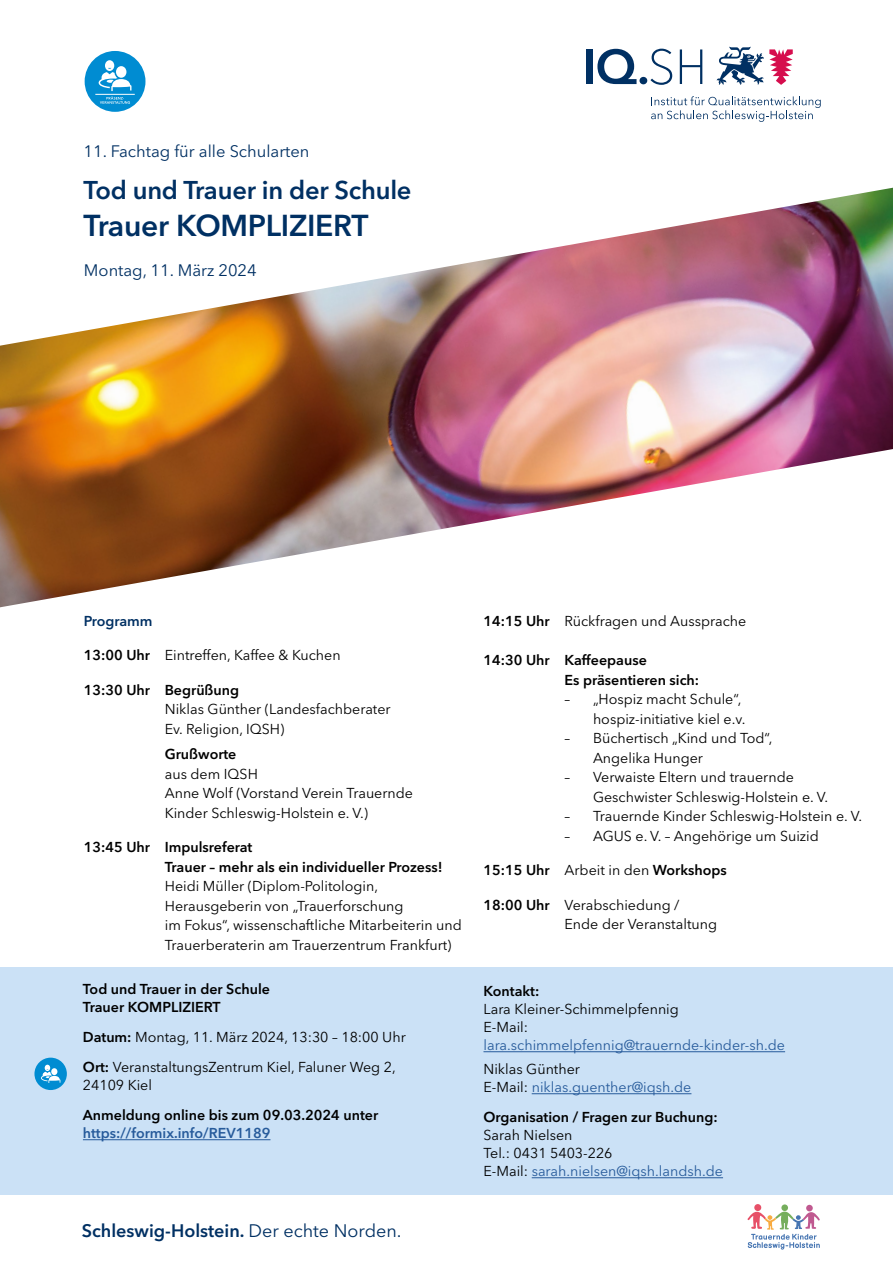
<style>
.page{position:relative;width:893px;height:1263px;background:#fff}
.page>*{position:absolute;margin:0;border:0;box-sizing:border-box;transform-origin:0 0}
.t1{font:600 30px "Avenir Next LT Pro";letter-spacing:-.01em;color:#003063}
.t2{font:600 25.5px "Avenir Next LT Pro";letter-spacing:-.01em;color:#003063}
.t3{font:600 18px "Avenir Next LT Pro";color:#003063}
.t4{font:16.5px "Avenir Next LT Pro";color:#003063}
.t5{font:14.25px/19.5px "Avenir Next LT Pro";color:#000}
.t6{font:600 14.25px/19.5px "Avenir Next LT Pro";color:#000}
.t7{font:14.25px/18px "Avenir Next LT Pro";color:#275b9b}
.t8{font:600 14.25px "Avenir Next LT Pro";color:#003063}
.s1{font-weight:600}
.s2{color:#275b9b}
.s3{font-weight:400}
.s4{color:#000}
</style>
<div class="page">
<img style="left:0;top:346px;width:893px;height:261px">
<img style="left:0;top:46px;width:893px;height:300px">
<div style="left:0;top:967px;width:893px;height:296px;background:#cbe1f6"></div>
<hr style="left:83px;top:1139px;width:187px;height:1px;background:#275b9b">
<hr style="left:483px;top:1051px;width:302px;height:1px;background:#275b9b">
<hr style="left:532px;top:1093px;width:159px;height:1px;background:#275b9b">
<hr style="left:532px;top:1177px;width:191px;height:1px;background:#275b9b">
<div style="left:0;top:1195px;width:893px;height:68px;background:#fff"></div>
<div style="left:754px;top:1204px;width:7px;height:7px;background:#e75068;border-radius:50%"></div>
<div style="left:781px;top:1204px;width:7px;height:7px;background:#76ae5d;border-radius:50%"></div>
<div style="left:806px;top:1205px;width:7px;height:6px;background:#c05990;border-radius:50%"></div>
<svg style="left:747px;top:1211px;width:73px;height:38px"></svg>
<div style="left:85px;top:51px;width:60px;height:61px;background:#008cd2;border-radius:50%"></div>
<hr style="left:95px;top:94px;width:40px;height:1px;background:#fff">
<div style="left:105px;top:60px;width:9px;height:11px;background:#fff;border-radius:50%"></div>
<svg style="left:99px;top:68px;width:32px;height:36px"></svg>
<div style="left:34px;top:1058px;width:33px;height:32px;background:#008cd2;border-radius:50%"></div>
<svg style="left:41px;top:1065px;width:19px;height:18px"></svg>
<svg style="left:650px;top:49px;width:22px;height:36px"></svg>
<svg style="left:680px;top:49px;width:22px;height:35px"></svg>
<svg style="left:717px;top:47px;width:76px;height:38px"></svg>
<div style="left:587px;top:50px;width:6px;height:34px;background:#003063"></div>
<svg style="left:597px;top:49px;width:39px;height:35px"></svg>
<div style="left:639px;top:77px;width:8px;height:7px;background:#003063;border-radius:50%"></div>
<svg style="left:651px;top:96px;width:170px;height:26px"></svg>
<p class="t4" style="left:84px;top:141px;width:227px">11. Fachtag für alle Schularten</p>
<p class="t2" style="left:84px;top:174px;width:329px">Tod und Trauer in der Schule</p>
<p class="t1" style="left:84px;top:207px;width:286px">Trauer KOMPLIZIERT</p>
<p class="t4" style="left:84px;top:261px;width:174px">Montag, 11. März 2024</p>
<p class="t8" style="left:84px;top:612px;width:70px">Programm</p>
<p class="t5" style="left:84px;top:645px;width:258px"><span class="s1">13:00 Uhr</span> Eintreffen, Kaffee &amp; Kuchen</p>
<p class="t6" style="left:84px;top:680px;width:157px">13:30 Uhr Begrüßung</p>
<p class="t5" style="left:165px;top:699px;width:227px">Niklas Günther (Landesfachberater<br>Ev. Religion, IQSH)</p>
<p class="t6" style="left:165px;top:744px;width:73px">Grußworte</p>
<p class="t5" style="left:165px;top:764px;width:95px">aus dem IQSH</p>
<p class="t5" style="left:165px;top:783px;width:250px">Anne Wolf (Vorstand Verein Trauernde</p>
<p class="t5" style="left:165px;top:803px;width:205px">Kinder Schleswig-Holstein e. V.)</p>
<p class="t6" style="left:165px;top:837px;width:279px;text-indent:-81px">13:45 Uhr Impulsreferat<br>Trauer – mehr als ein individueller Prozess!</p>
<p class="t5" style="left:165px;top:876px;width:299px">Heidi Müller (Diplom-Politologin, Herausgeberin von „Trauerforschung<br>im Fokus“, wissenschaftliche Mitarbeiterin und Trauerberaterin am Trauerzentrum Frankfurt)</p>
<p class="t6" style="left:83px;top:979px;width:189px">Tod und Trauer in der Schule</p>
<p class="t6" style="left:83px;top:997px;width:139px">Trauer KOMPLIZIERT</p>
<p class="t5" style="left:83px;top:1027px;width:324px"><span class="s1">Datum:</span> Montag, 11. März 2024, 13:30 – 18:00 Uhr</p>
<p class="t5" style="left:83px;top:1058px;width:314px;line-height:18px"><span class="s1">Ort:</span> VeranstaltungsZentrum Kiel, Faluner Weg 2,<br>24109 Kiel</p>
<p class="t6" style="left:83px;top:1106px;width:297px;line-height:18px">Anmeldung online bis zum 09.03.2024 unter <span class="s2">https://formix.info/REV1189</span></p>
<p class="t3" style="left:82px;top:1220px;width:321px">Schleswig-Holstein. <span class="s3">Der echte Norden.</span></p>
<p class="t5" style="left:483px;top:612px;width:264px"><span class="s1">14:15 Uhr</span> Rückfragen und Aussprache</p>
<p class="t6" style="left:564px;top:651px;width:136px;text-indent:-81px">14:30 Uhr Kaffeepause<br>Es präsentieren sich:</p>
<p class="t5" style="left:564px;top:690px;width:182px;text-align:right">– „Hospiz macht Schule“, hospiz-initiative kiel e.v.</p>
<p class="t5" style="left:593px;top:729px;width:181px;text-indent:-28px">– Büchertisch „Kind und Tod“,<br>Angelika Hunger</p>
<p class="t5" style="left:593px;top:768px;width:237px;text-indent:-28px">– Verwaiste Eltern und trauernde<br>Geschwister Schleswig-Holstein e. V.</p>
<p class="t5" style="left:564px;top:807px;width:299px">– Trauernde Kinder Schleswig-Holstein e. V.</p>
<p class="t5" style="left:564px;top:826px;width:256px">– AGUS e. V. – Angehörige um Suizid</p>
<p class="t6" style="left:483px;top:861px;width:245px">15:15 Uhr <span class="s3">Arbeit in den</span> Workshops</p>
<p class="t5" style="left:483px;top:895px;width:198px"><span class="s1">18:00 Uhr</span> Verabschiedung /</p>
<p class="t5" style="left:564px;top:915px;width:154px">Ende der Veranstaltung</p>
<p class="t6" style="left:483px;top:981px;width:57px">Kontakt:</p>
<p class="t5" style="left:483px;top:999px;width:197px">Lara Kleiner-Schimmelpfennig</p>
<p class="t5" style="left:483px;top:1017px;width:46px">E-Mail:</p>
<p class="t7" style="left:483px;top:1036px;width:303px">lara.schimmelpfennig@trauernde-kinder-sh.de</p>
<p class="t7" style="left:483px;top:1060px;width:209px"><span class="s4">Niklas Günther<br>E-Mail:</span> niklas.guenther@iqsh.de</p>
<p class="t6" style="left:483px;top:1107px;width:236px">Organisation / Fragen zur Buchung:</p>
<p class="t5" style="left:483px;top:1125px;width:91px">Sarah Nielsen</p>
<p class="t5" style="left:483px;top:1143px;width:131px">Tel.: 0431 5403-226</p>
<p class="t7" style="left:483px;top:1162px;width:241px"><span class="s4">E-Mail:</span> sarah.nielsen@iqsh.landsh.de</p>
</div>
